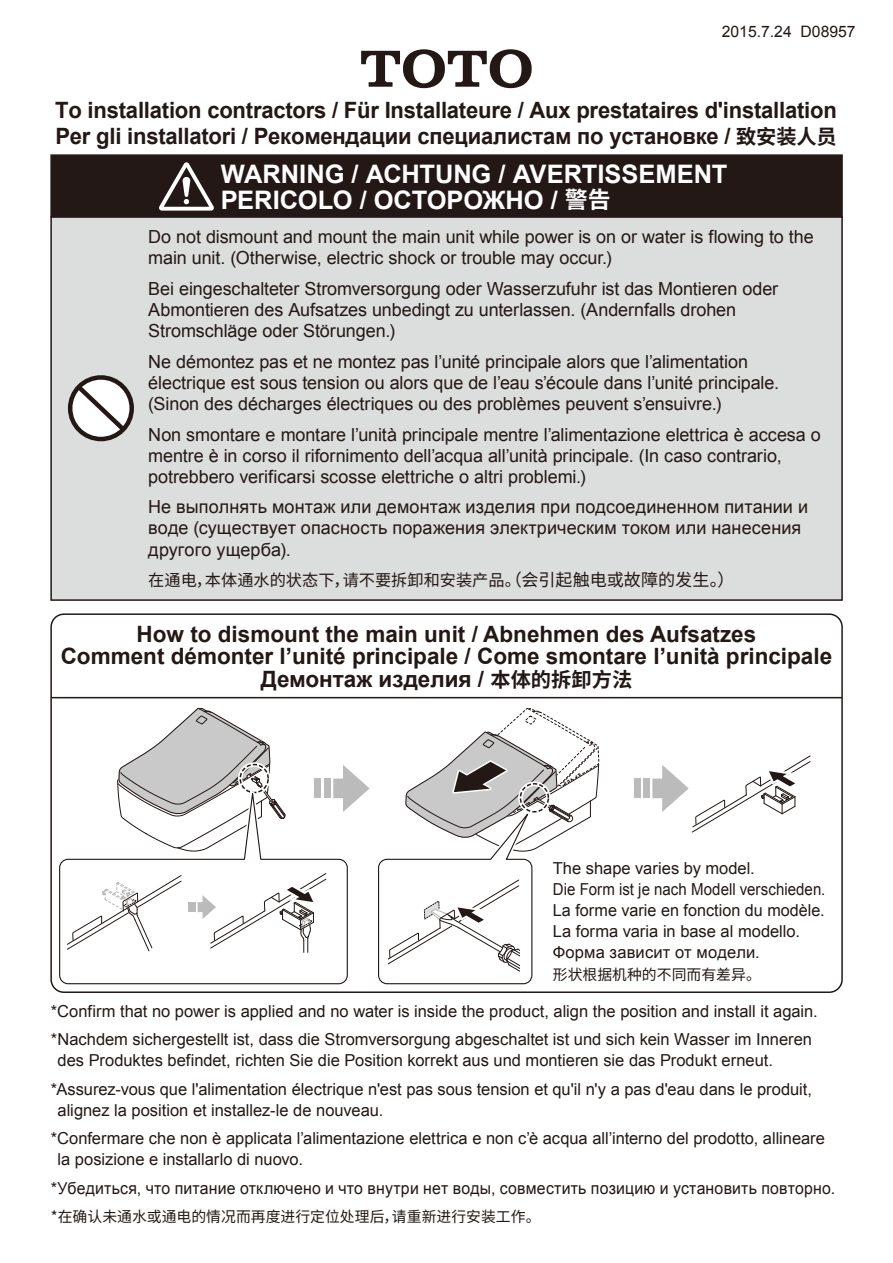
<style>
.page{position:relative;width:893px;height:1263px;background:#fff}
.page>*{position:absolute;margin:0;border:0;box-sizing:border-box;transform-origin:0 0}
.t1{font:700 25.5px/26.1px "Arial";letter-spacing:-.005em;color:#fff}
.t2{font:700 22.5px/22.5px "Arial";letter-spacing:-.01em;color:#231815}
.t3{font:18px/21px "Arial";letter-spacing:-.005em;color:#231815}
.t4{font:16.5px/28.5px "Arial";color:#231815}
.t5{font:16.2px "Source Han Sans CN";color:#231815}
.t6{font:15.75px "Arial";color:#231815}
.t7{font:14.85px "Source Han Sans CN";color:#231815}
.s1{font-family:"Source Han Sans CN";font-size:20.25px}
.s2{font-family:"Source Han Sans CN";font-size:22.95px}
.s3{font-size:17.1px}
</style>
<div class="page">
<div style="left:634px;top:779px;width:6px;height:19px;background:#bbbbbc"></div>
<div style="left:643px;top:779px;width:6px;height:19px;background:#bbbbbc"></div>
<svg style="left:361px;top:49px;width:171px;height:39px"></svg>
<div style="left:50px;top:216px;width:793px;height:385px;background:#dcdddd;border:2px solid #231815"></div>
<div style="left:50px;top:154px;width:793px;height:64px;background:#231815;border:2px solid #231815"></div>
<svg style="left:159px;top:162px;width:55px;height:49px"></svg>
<div style="left:50px;top:613px;width:793px;height:380px;border:2px solid #231815;border-radius:13px"></div>
<hr style="left:51px;top:697px;width:791px;height:1px;background:#231815">
<svg style="left:134px;top:708px;width:137px;height:51px"></svg>
<svg style="left:55px;top:759px;width:276px;height:229px"></svg>
<svg style="left:59px;top:784px;width:274px;height:201px"></svg>
<svg style="left:66px;top:874px;width:116px;height:78px"></svg>
<svg style="left:188px;top:872px;width:139px;height:80px"></svg>
<svg style="left:333px;top:708px;width:267px;height:277px"></svg>
<svg style="left:652px;top:755px;width:159px;height:78px"></svg>
<div style="left:68px;top:375px;width:66px;height:66px;border:4px solid #231815;border-radius:50%"></div>
<svg style="left:72px;top:381px;width:58px;height:55px"></svg>
<p class="t6" style="left:722px;top:22px;width:135px">2015.7.24 D08957</p>
<p class="t2" style="left:55px;top:97px;width:783px;line-height:26px">To installation contractors / Für Installateure / Aux prestataires d'installation<br>Per gli installatori / Рекомендации специалистам по установке / <span class="s1">致安装人员</span></p>
<h1 class="t1" style="left:221px;top:161px;width:508px">WARNING / ACHTUNG / AVERTISSEMENT<br>PERICOLO / ОСТОРОЖНО / <span class="s2">警告</span></h1>
<p class="t3" style="left:148px;top:227px;width:667px">Do not dismount and mount the main unit while power is on or water is flowing to the main unit. (Otherwise, electric shock or trouble may occur.)</p>
<p class="t3" style="left:148px;top:279px;width:631px">Bei eingeschalteter Stromversorgung oder Wasserzufuhr ist das Montieren oder<br>Abmontieren des Aufsatzes unbedingt zu unterlassen. (Andernfalls drohen<br>Stromschläge oder Störungen.)</p>
<p class="t3" style="left:148px;top:351px;width:632px">Ne démontez pas et ne montez pas l’unité principale alors que l’alimentation électrique est sous tension ou alors que de l’eau s’écoule dans l’unité principale. (Sinon des décharges électriques ou des problèmes peuvent s’ensuivre.)</p>
<p class="t3" style="left:148px;top:424px;width:674px">Non smontare e montare l’unità principale mentre l’alimentazione elettrica è accesa o mentre è in corso il rifornimento dell’acqua all’unità principale. (In caso contrario, potrebbero verificarsi scosse elettriche o altri problemi.)</p>
<p class="t3" style="left:148px;top:497px;width:661px">Не выполнять монтаж или демонтаж изделия при подсоединенном питании и воде (существует опасность поражения электрическим током или нанесения другого ущерба).</p>
<p class="t5" style="left:148px;top:571px;width:588px">在通电，本体通水的状态下，请不要拆卸和安装产品。<span class="s3">（会引起触电或故障的发生。）</span></p>
<p class="t2" style="left:61px;top:623px;width:773px;text-align:center">How to dismount the main unit / Abnehmen des Aufsatzes<br>Comment démonter l’unité principale / Come smontare l’unità principale<br>Демонтаж изделия / <span class="s1">本体的拆卸方法</span></p>
<p class="t4" style="left:553px;top:858px;width:274px;line-height:21px">The shape varies by model.<br>Die Form ist je nach Modell verschieden.<br>La forme varie en fonction du modèle.<br>La forma varia in base al modello.<br>Форма зависит от модели.</p>
<p class="t7" style="left:553px;top:966px;width:210px">形状根据机种的不同而有差异。</p>
<p class="t4" style="left:51px;top:997px;width:768px">*Confirm that no power is applied and no water is inside the product, align the position and install it again. *Nachdem sichergestellt ist, dass die Stromversorgung abgeschaltet ist und sich kein Wasser im Inneren</p>
<p class="t4" style="left:51px;top:1046px;width:763px;text-indent:7px">des Produktes befindet, richten Sie die Position korrekt aus und montieren sie das Produkt erneut. *Assurez-vous que l'alimentation électrique n'est pas sous tension et qu'il n'y a pas d'eau dans le produit,</p>
<p class="t4" style="left:51px;top:1096px;width:775px;text-indent:7px">alignez la position et installez-le de nouveau.<br>*Confermare che non è applicata l’alimentazione elettrica e non c’è acqua all’interno del prodotto, allineare</p>
<p class="t4" style="left:51px;top:1145px;width:786px;text-indent:7px">la posizione e installarlo di nuovo.<br>*Убедиться, что питание отключено и что внутри нет воды, совместить позицию и установить повторно.</p>
<p class="t7" style="left:51px;top:1208px;width:491px">*在确认未通水或通电的情况而再度进行定位处理后，请重新进行安装工作。</p>
</div>
